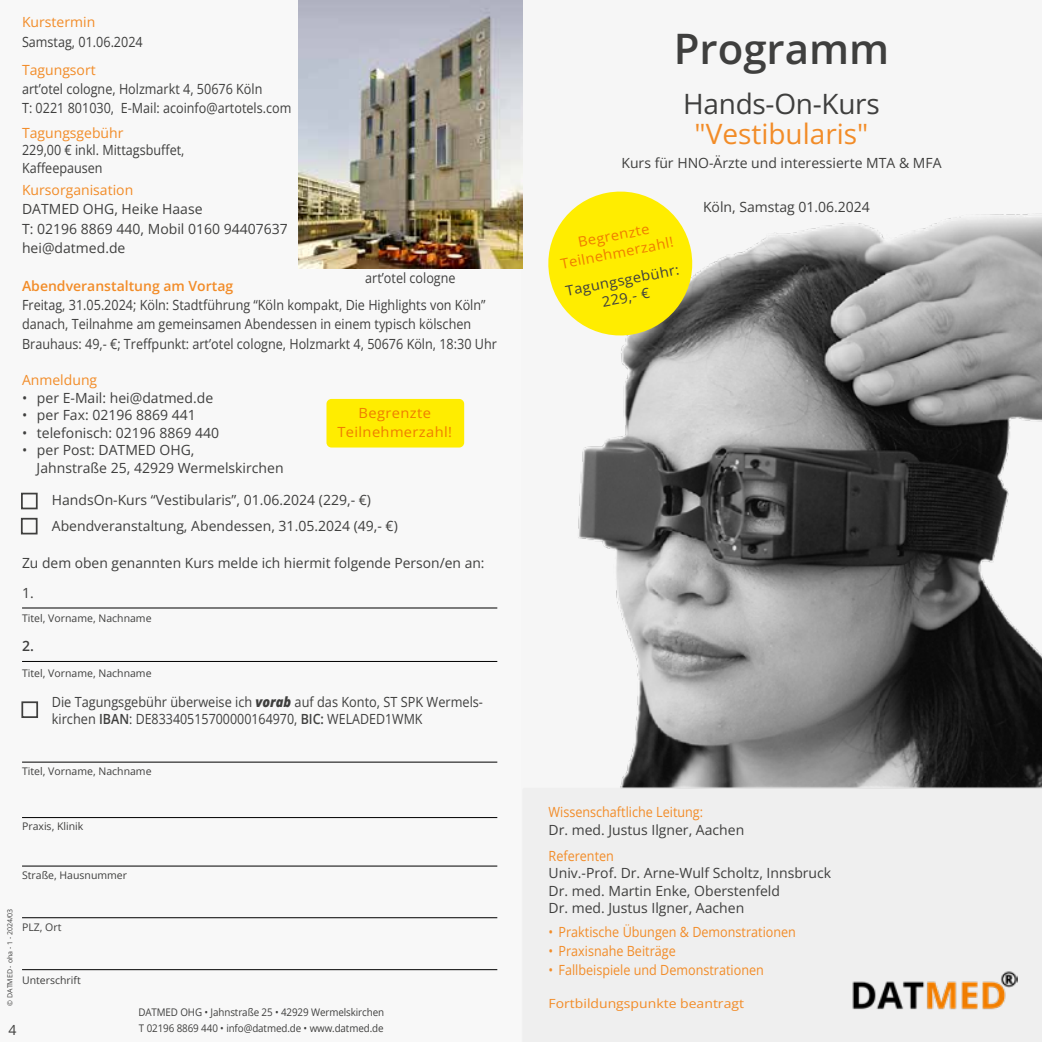
<style>
.page{position:relative;width:1042px;height:1042px;background:#fff}
.page>*{position:absolute;margin:0;border:0;box-sizing:border-box;transform-origin:0 0}
.t1{font:600 42px "Open Sans";color:#3f3f3e}
.t2{font:28px "Open Sans";color:#f28c28}
.t3{font:28px "Open Sans";letter-spacing:-.01em;color:#3f3f3e}
.t4{font:14px/17.5px "Open Sans";color:#3f3f3e}
.t5{font:14px/19.2px "Open Sans";color:#3f3f3e;scale:.9 1}
.t6{font:14px "Open Sans";color:#f28c28;scale:.9 1}
.t7{font:14px/17.5px "Open Sans";color:#3f3f3e;scale:.91 1}
.t8{font:14px "Open Sans";color:#f28c28}
.t9{font:14px/19.2px "Open Sans";letter-spacing:.025em;color:#ef7d00;text-align:center;scale:1.05 1}
.t10{font:600 14px "Open Sans";color:#f28c28}
.t11{font:14px/17.5px "Open Sans";color:#3f3f3e;text-align:center;scale:1.05 1}
.t12{font:600 14px "Open Sans";color:#3f3f3e}
.t13{font:12.6px "Open Sans";color:#f28c28;scale:1.11 1}
.t14{font:10.5px "Open Sans";color:#3f3f3e}
.t15{font:10.5px/15.8px "Open Sans";color:#3f3f3e;scale:.94 1}
.t16{font:7px "Open Sans";color:#3f3f3e}
.s1{font-weight:800;font-style:italic}
.s2{font-weight:600}
</style>
<div class="page">
<div style="left:0;top:0;width:521px;height:1042px;background:#f6f6f6"></div>
<div style="left:521px;top:0;width:521px;height:1042px;background:#efefef"></div>
<hr style="left:22px;top:608px;width:475px;height:1px;background:#000">
<hr style="left:22px;top:661px;width:475px;height:1px;background:#000">
<hr style="left:22px;top:762px;width:475px;height:1px;background:#000">
<hr style="left:22px;top:817px;width:475px;height:1px;background:#000">
<hr style="left:22px;top:866px;width:475px;height:1px;background:#000">
<hr style="left:22px;top:917px;width:475px;height:1px;background:#000">
<hr style="left:22px;top:969px;width:475px;height:1px;background:#000">
<div style="left:21px;top:701px;width:17px;height:17px;border:2px solid #3f3f3e"></div>
<div style="left:21px;top:493px;width:17px;height:16px;border:2px solid #3f3f3e"></div>
<img style="left:522px;top:209px;width:520px;height:579px">
<div style="left:326px;top:399px;width:138px;height:48px;background:#ffed00;border-radius:5px"></div>
<img style="left:852px;top:971px;width:165px;height:39px">
<svg style="left:542px;top:191px;width:156px;height:151px"></svg>
<img style="left:299px;top:0;width:223px;height:269px">
<div style="left:21px;top:518px;width:17px;height:16px;border:2px solid #3f3f3e"></div>
<p class="t8" style="left:22px;top:13px;width:75px">Kurstermin</p>
<p class="t5" style="left:22px;top:32px;width:136px">Samstag, 01.06.2024</p>
<p class="t8" style="left:22px;top:60px;width:75px">Tagungsort</p>
<p class="t5" style="left:22px;top:79px;width:301px">art’otel cologne, Holzmarkt 4, 50676 Köln<br>T: 0221 801030, E-Mail: acoinfo@artotels.com</p>
<p class="t8" style="left:22px;top:123px;width:103px">Tagungsgebühr</p>
<p class="t5" style="left:22px;top:141px;width:182px;line-height:17.5px">229,00 € inkl. Mittagsbuffet,<br>Kaffeepausen</p>
<p class="t8" style="left:22px;top:180px;width:113px">Kursorganisation</p>
<p class="t4" style="left:22px;top:199px;width:267px;line-height:19.2px">DATMED OHG, Heike Haase<br>T: 02196 8869 440, Mobil 0160 94407637 hei@datmed.de</p>
<p class="t10" style="left:22px;top:276px;width:213px">Abendveranstaltung am Vortag</p>
<p class="t5" style="left:22px;top:295px;width:529px">Freitag, 31.05.2024; Köln: Stadtführung “Köln kompakt, Die Highlights von Köln” danach, Teilnahme am gemeinsamen Abendessen in einem typisch kölschen<br>Brauhaus: 49,- €; Treffpunkt: art’otel cologne, Holzmarkt 4, 50676 Köln, 18:30 Uhr</p>
<p class="t8" style="left:22px;top:371px;width:77px">Anmeldung</p>
<p class="t4" style="left:22px;top:389px;width:193px">• per E-Mail: hei@datmed.de</p>
<p class="t4" style="left:22px;top:406px;width:175px">• per Fax: 02196 8869 441</p>
<p class="t4" style="left:22px;top:424px;width:199px">• telefonisch: 02196 8869 440</p>
<p class="t4" style="left:37px;top:441px;width:248px;text-indent:-15px">• per Post: DATMED OHG,<br>Jahnstraße 25, 42929 Wermelskirchen</p>
<p class="t4" style="left:52px;top:486px;width:347px;line-height:26.2px">HandsOn-Kurs “Vestibularis”, 01.06.2024 (229,- €)<br>Abendveranstaltung, Abendessen, 31.05.2024 (49,- €)</p>
<p class="t4" style="left:22px;top:547px;width:464px;line-height:30.4px">Zu dem oben genannten Kurs melde ich hiermit folgende Person/en an:<br>1.</p>
<p class="t14" style="left:22px;top:611px;width:131px">Titel, Vorname, Nachname</p>
<p class="t12" style="left:22px;top:636px;width:13px">2.</p>
<p class="t14" style="left:22px;top:665px;width:131px">Titel, Vorname, Nachname</p>
<p class="t7" style="left:52px;top:692px;width:475px">Die Tagungsgebühr überweise ich <span class="s1">vorab</span> auf das Konto, ST SPK Wermels&shy;kirchen <span class="s2">IBAN</span>: DE83340515700000164970, <span class="s2">BIC:</span> WELADED1WMK</p>
<p class="t5" style="left:365px;top:268px;width:102px">art’otel cologne</p>
<p class="t9" style="left:337px;top:402px;width:111px">Begrenzte<br>Teilnehmerzahl!</p>
<p class="t14" style="left:22px;top:764px;width:131px">Titel, Vorname, Nachname</p>
<p class="t14" style="left:22px;top:819px;width:63px">Praxis, Klinik</p>
<p class="t14" style="left:22px;top:868px;width:107px">Straße, Hausnummer</p>
<p class="t16" style="left:5px;top:1005px;width:98px;rotate:-90deg">© DATMED - oha - 1 - 2024/03</p>
<p class="t14" style="left:22px;top:920px;width:41px">PLZ, Ort</p>
<p class="t14" style="left:22px;top:973px;width:60px">Unterschrift</p>
<p class="t4" style="left:8px;top:1020px;width:10px">4</p>
<p class="t15" style="left:138px;top:1004px;width:263px">DATMED OHG • Jahnstraße 25 • 42929 Wermelskirchen<br>T 02196 8869 440 • info@datmed.de • www.datmed.de</p>
<h1 class="t1" style="left:674px;top:20px;width:217px">Programm</h1>
<h2 class="t3" style="left:683px;top:85px;width:198px">Hands-On-Kurs</h2>
<h2 class="t2" style="left:694px;top:114px;width:175px">"Vestibularis"</h2>
<p class="t4" style="left:621px;top:154px;width:321px">Kurs für HNO-Ärzte und interessierte MTA &amp; MFA</p>
<p class="t4" style="left:703px;top:198px;width:168px">Köln, Samstag 01.06.2024</p>
<p class="t9" style="left:556px;top:237px;width:111px;line-height:17.5px;rotate:-11deg">Begrenzte<br>Teilnehmerzahl!</p>
<p class="t11" style="left:564px;top:282px;width:111px;rotate:-11deg">Tagungsgebühr:<br>229,- €</p>
<p class="t6" style="left:548px;top:803px;width:173px">Wissenschaftliche Leitung:</p>
<p class="t4" style="left:548px;top:821px;width:197px">Dr. med. Justus Ilgner, Aachen</p>
<p class="t6" style="left:548px;top:846px;width:74px">Referenten</p>
<p class="t4" style="left:548px;top:864px;width:284px">Univ.-Prof. Dr. Arne-Wulf Scholtz, Innsbruck<br>Dr. med. Martin Enke, Oberstenfeld<br>Dr. med. Justus Ilgner, Aachen</p>
<p class="t6" style="left:548px;top:922px;width:276px">• Praktische Übungen &amp; Demonstrationen</p>
<p class="t6" style="left:548px;top:941px;width:143px">• Praxisnahe Beiträge</p>
<p class="t6" style="left:548px;top:960px;width:241px">• Fallbeispiele und Demonstrationen</p>
<p class="t13" style="left:548px;top:995px;width:178px">Fortbildungspunkte beantragt</p>
</div>
